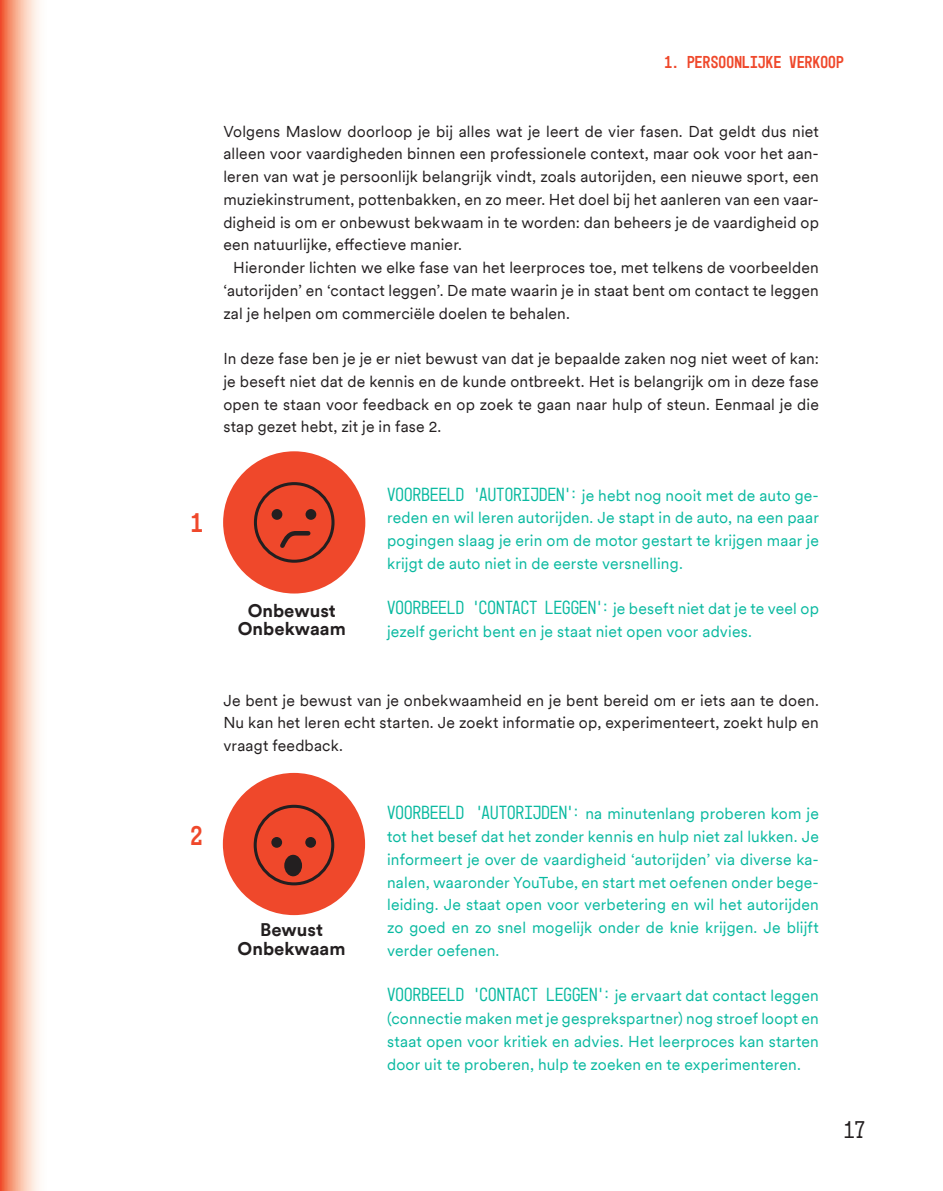
<style>
.page{position:relative;width:943px;height:1191px;background:#fff}
.page>*{position:absolute;margin:0;border:0;box-sizing:border-box;transform-origin:0 0}
.t1{font:27.3px "Mono 45 Headline";color:#ef482b}
.t2{font:300 24.5px "Mono 45 Headline";color:#231f20}
.t3{font:300 19.25px "Mono 45 Headline";letter-spacing:.005em;color:#09b9a0}
.t4{font:700 18.2px/18.2px "Circular LL";color:#231f20;text-align:center}
.t5{font:17.5px "Mono 45 Headline";letter-spacing:.01em;color:#ef482b}
.t6{font:15.75px/22.8px "Circular LL";letter-spacing:.01em;color:#231f20;text-align:justify}
.t7{font:15.75px/22.8px "Circular LL";letter-spacing:.01em;color:#09b9a0;text-align:justify}
.s1{font-family:"Mono 45 Headline";font-weight:300;font-size:19.25px}
.s2{font-family:"Circular LL";font-weight:400;font-size:15.75px}
</style>
<div class="page">
<svg style="left:0;top:0;width:223px;height:1191px"></svg>
<div style="left:223px;top:451px;width:142px;height:142px;background:#ef482b;border-radius:50%"></div>
<div style="left:271px;top:509px;width:11px;height:11px;background:#231f20;border-radius:50%"></div>
<div style="left:305px;top:509px;width:11px;height:11px;background:#231f20;border-radius:50%"></div>
<svg style="left:280px;top:531px;width:31px;height:17px"></svg>
<div style="left:254px;top:482px;width:80px;height:81px;border:3px solid #231f20;border-radius:50%"></div>
<div style="left:223px;top:773px;width:142px;height:142px;background:#ef482b;border-radius:50%"></div>
<div style="left:271px;top:837px;width:11px;height:10px;background:#231f20;border-radius:50%"></div>
<div style="left:305px;top:837px;width:11px;height:10px;background:#231f20;border-radius:50%"></div>
<div style="left:284px;top:854px;width:18px;height:22px;background:#231f20;border-radius:50%"></div>
<div style="left:254px;top:804px;width:80px;height:81px;border:3px solid #231f20;border-radius:50%"></div>
<p class="t5" style="left:664px;top:52px;width:180px">1. PERSOONLIJKE VERKOOP</p>
<h1 class="t1" style="left:191px;top:507px;width:14px">1</h1>
<p class="t6" style="left:223px;top:119px;width:597px">Volgens Maslow doorloop je bij alles wat je leert de vier fasen. Dat geldt dus niet alleen voor vaardigheden binnen een professionele context, maar ook voor het aan&shy;leren van wat je persoonlijk belangrijk vindt, zoals autorijden, een nieuwe sport, een muziekinstrument, pottenbakken, en zo meer. Het doel bij het aanleren van een vaar&shy;digheid is om er onbewust bekwaam in te worden: dan beheers je de vaardigheid op een natuurlijke, effectieve manier.</p>
<p class="t6" style="left:223px;top:255px;width:597px;text-indent:10px">Hieronder lichten we elke fase van het leerproces toe, met telkens de voorbeelden ‘autorijden’ en ‘contact leggen’. De mate waarin je in staat bent om contact te leggen zal je helpen om commerciële doelen te behalen.</p>
<p class="t6" style="left:223px;top:346px;width:597px">In deze fase ben je je er niet bewust van dat je bepaalde zaken nog niet weet of kan: je beseft niet dat de kennis en de kunde ontbreekt. Het is belangrijk om in deze fase open te staan voor feedback en op zoek te gaan naar hulp of steun. Eenmaal je die stap gezet hebt, zit je in fase 2.</p>
<p class="t4" style="left:238px;top:601px;width:109px">Onbewust<br>Onbekwaam</p>
<p class="t7" style="left:387px;top:483px;width:433px"><span class="s1">VOORBEELD ‘AUTORIJDEN’:</span> je hebt nog nooit met de auto ge&shy;reden en wil leren autorijden. Je stapt in de auto, na een paar pogingen slaag je erin om de motor gestart te krijgen maar je krijgt de auto niet in de eerste versnelling.</p>
<p class="t3" style="left:387px;top:596px;width:433px">VOORBEELD ‘CONTACT LEGGEN’: <span class="s2">je beseft niet dat je te veel op</span></p>
<p class="t7" style="left:387px;top:619px;width:366px">jezelf gericht bent en je staat niet open voor advies.</p>
<h1 class="t1" style="left:190px;top:820px;width:14px">2</h1>
<p class="t6" style="left:223px;top:688px;width:597px">Je bent je bewust van je onbekwaamheid en je bent bereid om er iets aan te doen.<br>Nu kan het leren echt starten. Je zoekt informatie op, experimenteert, zoekt hulp en vraagt feedback.</p>
<p class="t4" style="left:238px;top:920px;width:109px">Bewust<br>Onbekwaam</p>
<p class="t7" style="left:387px;top:801px;width:433px"><span class="s1">VOORBEELD ‘AUTORIJDEN’:</span> na minutenlang proberen kom je tot het besef dat het zonder kennis en hulp niet zal lukken. Je informeert je over de vaardigheid ‘autorijden’ via diverse ka&shy;nalen, waaronder YouTube, en start met oefenen onder bege&shy;leiding. Je staat open voor verbetering en wil het autorijden zo goed en zo snel mogelijk onder de knie krijgen. Je blijft verder oefenen.</p>
<p class="t3" style="left:387px;top:983px;width:433px">VOORBEELD ‘CONTACT LEGGEN’: <span class="s2">je ervaart dat contact leggen</span></p>
<p class="t7" style="left:387px;top:1006px;width:433px">(connectie maken met je gesprekspartner) nog stroef loopt en staat open voor kritiek en advies. Het leerproces kan starten door uit te proberen, hulp te zoeken en te experimenteren.</p>
<h2 class="t2" style="left:843px;top:1115px;width:23px">17</h2>
</div>
